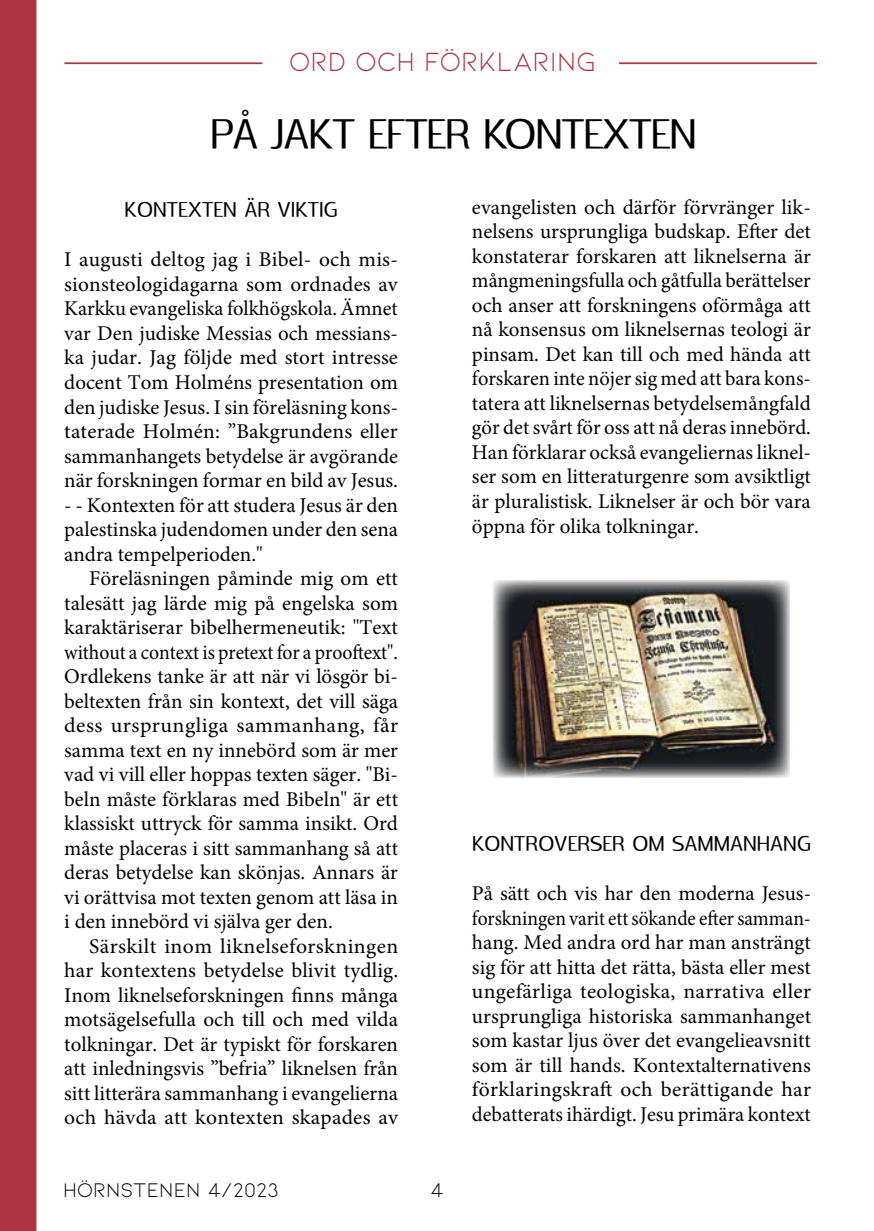
<style>
.page{position:relative;width:874px;height:1231px;background:#fff}
.page>*{position:absolute;margin:0;border:0;box-sizing:border-box;transform-origin:0 0}
.t1{font:42px "Rabelo";letter-spacing:-.025em;color:#000}
.t2{font:28px "Kiona";color:#ae3541}
.t3{font:21px/24.5px "Minion Pro";color:#000;text-align:justify}
.t4{font:21px "Rabelo";color:#000}
.t5{font:21px "Kiona";letter-spacing:-.005em;color:#000}
</style>
<div class="page">
<div style="left:0;top:0;width:36px;height:1230px;background:#ae3541"></div>
<hr style="left:618px;top:62px;width:198px;height:2px;background:#ae3541">
<hr style="left:64px;top:62px;width:198px;height:2px;background:#ae3541">
<img style="left:493px;top:580px;width:296px;height:197px">
<h2 class="t2" style="left:289px;top:46px;width:308px">ORD OCH FÖRKLARING</h2>
<h1 class="t1" style="left:210px;top:110px;width:488px">PÅ JAKT EFTER KONTEXTEN</h1>
<p class="t4" style="left:125px;top:198px;width:214px">KONTEXTEN ÄR VIKTIG</p>
<p class="t3" style="left:64px;top:247px;width:335px">I augusti deltog jag i Bibel- och mis&shy;sionsteologidagarna som ordnades av Karkku evangeliska folkhögskola. Ämnet var Den judiske Messias och messians&shy;ka judar. Jag följde med stort intresse docent Tom Holméns presentation om den judiske Jesus. I sin föreläsning kons&shy;taterade Holmén: ”Bakgrundens eller sammanhangets betydelse är avgörande när forskningen formar en bild av Jesus.</p>
<p class="t3" style="left:64px;top:492px;width:335px">- - Kontexten för att studera Jesus är den palestinska judendomen under den sena andra tempelperioden."</p>
<p class="t3" style="left:64px;top:566px;width:335px;text-indent:25px">Föreläsningen påminde mig om ett talesätt jag lärde mig på engelska som karaktäriserar bibelhermeneutik: "Text without a context is pretext for a prooftext".<br>Ordlekens tanke är att när vi lösgör bi&shy;beltexten från sin kontext, det vill säga dess ursprungliga sammanhang, får samma text en ny innebörd som är mer vad vi vill eller hoppas texten säger. "Bi&shy;beln måste förklaras med Bibeln" är ett klassiskt uttryck för samma insikt. Ord måste placeras i sitt sammanhang så att deras betydelse kan skönjas. Annars är vi orättvisa mot texten genom att läsa in i den innebörd vi själva ger den.</p>
<p class="t3" style="left:64px;top:933px;width:335px;text-indent:25px">Särskilt inom liknelseforskningen har kontextens betydelse blivit tydlig.<br>Inom liknelseforskningen finns många motsägelsefulla och till och med vilda tolkningar. Det är typiskt för forskaren att inledningsvis ”befria” liknelsen från sitt litterära sammanhang i evangelierna och hävda att kontexten skapades av</p>
<p class="t5" style="left:63px;top:1178px;width:217px">HÖRNSTENEN 4/2023</p>
<p class="t5" style="left:430px;top:1178px;width:15px">4</p>
<p class="t3" style="left:471px;top:195px;width:340px">evangelisten och därför förvränger lik&shy;nelsens ursprungliga budskap. Efter det konstaterar forskaren att liknelserna är mångmeningsfulla och gåtfulla berättelser och anser att forskningens oförmåga att nå konsensus om liknelsernas teologi är pinsam. Det kan till och med hända att forskaren inte nöjer sig med att bara kons&shy;tatera att liknelsernas betydelsemångfald gör det svårt för oss att nå deras innebörd.<br>Han förklarar också evangeliernas liknel&shy;ser som en litteraturgenre som avsiktligt är pluralistisk. Liknelser är och bör vara öppna för olika tolkningar.</p>
<p class="t4" style="left:472px;top:831px;width:340px">KONTROVERSER OM SAMMANHANG</p>
<p class="t3" style="left:471px;top:881px;width:340px">På sätt och vis har den moderna Jesus&shy;forskningen varit ett sökande efter samman&shy;hang. Med andra ord har man ansträngt sig för att hitta det rätta, bästa eller mest ungefärliga teologiska, narrativa eller ursprungliga historiska sammanhanget som kastar ljus över det evangelieavsnitt som är till hands. Kontextalternativens förklaringskraft och berättigande har debatterats ihärdigt. Jesu primära kontext</p>
</div>
